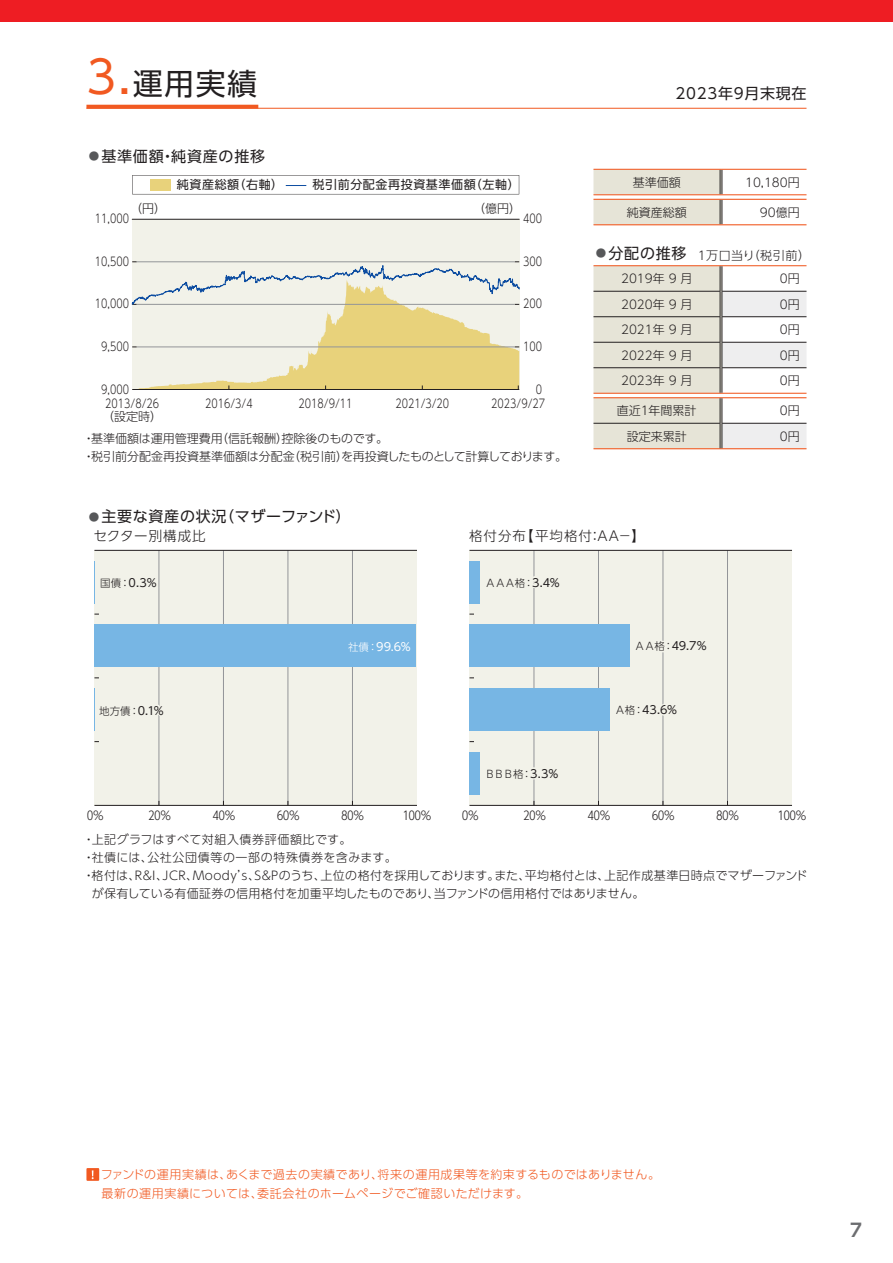
<style>
.page{position:relative;width:893px;height:1263px;background:#fff}
.page>*{position:absolute;margin:0;border:0;box-sizing:border-box;transform-origin:0 0}
.t1{font:30px "UD Shin Go Pro";color:#231f20}
.t2{font:700 18px "UD Shin Go Pro De";color:#6c6d70}
.t3{font:15px "UD Shin Go Pro";letter-spacing:.05em;color:#231f20}
.t4{font:300 13.5px "UD Shin Go Pro";letter-spacing:.075em;color:#231f20}
.t5{font:300 12px/22px "UD Shin Go Pro";color:#231f20}
.t6{font:300 12px "UD Shin Go Pro";color:#231f20;scale:.8 1}
.t7{font:300 12px/18.8px "UD Shin Go Pro";letter-spacing:.03em;color:#f15921}
.t8{font:300 12px "UD Shin Go Pro";letter-spacing:.03em;color:#231f20}
.t9{font:12px "UD Shin Go Pro";letter-spacing:.05em;color:#231f20}
.t10{font:300 12px "UD Shin Go Pro";letter-spacing:.05em;color:#231f20}
.t11{font:300 12px "UD Shin Go Pro";letter-spacing:.035em;color:#231f20}
.t12{font:11.25px "UD Shin Go Pro";color:#231f20}
.t13{font:11.25px "UD Shin Go Pro";color:#fff}
.t14{font:300 10.5px "UD Shin Go Pro";letter-spacing:-.06em;color:#231f20}
.s1{font-size:45px;color:#f15921}
.s2{font-size:10.5px;color:#57585a}
.s3{font-weight:400;font-size:15px}
.s4{font-weight:300;font-size:10.5px}
.s5{font-weight:400;font-size:11.25px}
</style>
<div class="page">
<div style="left:0;top:0;width:893px;height:21px;background:#ee1d23"></div>
<div style="left:132px;top:219px;width:387px;height:170px;background:#f2f2e9"></div>
<hr style="left:132px;top:219px;width:387px;height:1px;background:#231f20">
<hr style="left:132px;top:389px;width:387px;height:1px;background:#231f20">
<svg style="left:131px;top:257px;width:389px;height:132px"></svg>
<svg style="left:132px;top:175px;width:387px;height:19px"></svg>
<svg style="left:593px;top:170px;width:130px;height:54px;background:#e5e1d5"></svg>
<hr style="left:593px;top:169px;width:128px;height:1px;background:#f15921">
<hr style="left:721px;top:169px;width:85px;height:1px;background:#f15921">
<hr style="left:593px;top:194px;width:128px;height:1px;background:#f15921">
<hr style="left:721px;top:194px;width:85px;height:1px;background:#f15921">
<hr style="left:593px;top:199px;width:128px;height:1px;background:#f15921">
<hr style="left:721px;top:199px;width:85px;height:1px;background:#f15921">
<hr style="left:593px;top:224px;width:128px;height:1px;background:#f15921">
<hr style="left:721px;top:224px;width:85px;height:1px;background:#f15921">
<hr style="left:593px;top:265px;width:128px;height:1px;background:#f15921">
<hr style="left:721px;top:265px;width:85px;height:1px;background:#f15921">
<svg style="left:593px;top:266px;width:213px;height:183px"></svg>
<div style="left:86px;top:1168px;width:13px;height:13px;background:#f15921"></div>
<svg style="left:92px;top:1170px;width:2px;height:9px"></svg>
<div style="left:94px;top:550px;width:323px;height:255px;background:#f2f2e9"></div>
<hr style="left:159px;top:550px;width:1px;height:255px;background:#939598">
<hr style="left:223px;top:550px;width:1px;height:255px;background:#939598">
<hr style="left:288px;top:550px;width:1px;height:255px;background:#939598">
<hr style="left:352px;top:550px;width:1px;height:255px;background:#939598">
<hr style="left:94px;top:561px;width:1px;height:42px;background:#77b6e4">
<div style="left:94px;top:625px;width:322px;height:42px;background:#77b6e4"></div>
<hr style="left:94px;top:689px;width:1px;height:42px;background:#77b6e4">
<svg style="left:158px;top:570px;width:2px;height:22px"></svg>
<svg style="left:158px;top:697px;width:2px;height:23px"></svg>
<hr style="left:94px;top:805px;width:323px;height:1px;background:#231f20">
<hr style="left:94px;top:550px;width:323px;height:1px;background:#231f20">
<div style="left:469px;top:550px;width:323px;height:255px;background:#f2f2e9"></div>
<hr style="left:534px;top:550px;width:1px;height:255px;background:#939598">
<hr style="left:598px;top:550px;width:1px;height:255px;background:#939598">
<hr style="left:663px;top:550px;width:1px;height:255px;background:#939598">
<hr style="left:727px;top:550px;width:1px;height:255px;background:#939598">
<div style="left:469px;top:561px;width:11px;height:42px;background:#77b6e4"></div>
<div style="left:469px;top:625px;width:161px;height:42px;background:#77b6e4"></div>
<div style="left:469px;top:689px;width:141px;height:42px;background:#77b6e4"></div>
<div style="left:469px;top:752px;width:11px;height:42px;background:#77b6e4"></div>
<svg style="left:533px;top:565px;width:2px;height:26px"></svg>
<svg style="left:662px;top:629px;width:2px;height:25px"></svg>
<svg style="left:662px;top:693px;width:2px;height:26px"></svg>
<svg style="left:533px;top:757px;width:2px;height:25px"></svg>
<hr style="left:469px;top:805px;width:323px;height:1px;background:#231f20">
<hr style="left:469px;top:550px;width:323px;height:1px;background:#231f20">
<hr style="left:86px;top:108px;width:720px;height:1px;background:#f15921">
<svg style="left:86px;top:105px;width:172px;height:4px"></svg>
<h1 class="t1" style="left:86px;top:59px;width:172px"><span class="s1">3.</span>運用実績</h1>
<p class="t3" style="left:89px;top:144px;width:178px"><span class="s2">●</span> 基準価額・純資産の推移</p>
<p class="t6" style="left:95px;top:209px;width:44px">11,000</p>
<p class="t9" style="left:177px;top:175px;width:108px">純資産総額（右軸）</p>
<p class="t9" style="left:313px;top:175px;width:209px">税引前分配金再投資基準価額（左軸）</p>
<p class="t5" style="left:130px;top:197px;width:37px">（円）</p>
<p class="t5" style="left:473px;top:197px;width:49px">（億円）</p>
<p class="t6" style="left:523px;top:209px;width:25px">400</p>
<p class="t6" style="left:95px;top:252px;width:44px">10,500</p>
<p class="t6" style="left:523px;top:252px;width:25px">300</p>
<p class="t6" style="left:95px;top:294px;width:44px">10,000</p>
<p class="t6" style="left:523px;top:294px;width:25px">200</p>
<p class="t6" style="left:101px;top:337px;width:36px">9,500</p>
<p class="t6" style="left:101px;top:379px;width:36px">9,000</p>
<p class="t6" style="left:523px;top:337px;width:25px">100</p>
<p class="t6" style="left:536px;top:379px;width:9px">0</p>
<p class="t6" style="left:105px;top:394px;width:69px">2013/8/26</p>
<p class="t6" style="left:205px;top:394px;width:61px">2016/3/4</p>
<p class="t6" style="left:299px;top:394px;width:69px">2018/9/11</p>
<p class="t6" style="left:395px;top:394px;width:69px">2021/3/20</p>
<p class="t6" style="left:491px;top:394px;width:69px">2023/9/27</p>
<p class="t5" style="left:83px;top:404px;width:307px;text-indent:19px">（設定時）<br>・基準価額は運用管理費用（信託報酬）控除後のものです。</p>
<p class="t5" style="left:83px;top:445px;width:486px">・税引前分配金再投資基準価額は分配金（税引前）を再投資したものとして計算しております。</p>
<p class="t3" style="left:676px;top:81px;width:132px">2023年9月末現在</p>
<p class="t5" style="left:633px;top:171px;width:49px">基準価額</p>
<p class="t5" style="left:745px;top:171px;width:56px">10,180円</p>
<p class="t5" style="left:627px;top:201px;width:61px">純資産総額</p>
<p class="t5" style="left:760px;top:201px;width:41px">90億円</p>
<p class="t5" style="left:621px;top:243px;width:190px;line-height:23.5px;text-indent:-25px"><sup>●</sup> <span class="s3">分配の推移</span> １万口当り（税引前）<br>2019年 9 月</p>
<p class="t5" style="left:780px;top:267px;width:21px">0円</p>
<p class="t5" style="left:621px;top:293px;width:73px">2020年 9 月</p>
<p class="t5" style="left:780px;top:293px;width:21px">0円</p>
<p class="t5" style="left:621px;top:318px;width:73px">2021年 9 月</p>
<p class="t5" style="left:780px;top:318px;width:21px">0円</p>
<p class="t5" style="left:621px;top:344px;width:73px">2022年 9 月</p>
<p class="t5" style="left:780px;top:344px;width:21px">0円</p>
<p class="t5" style="left:621px;top:369px;width:73px">2023年 9 月</p>
<p class="t5" style="left:780px;top:369px;width:21px">0円</p>
<p class="t5" style="left:617px;top:399px;width:81px">直近１年間累計</p>
<p class="t5" style="left:780px;top:399px;width:21px">0円</p>
<p class="t5" style="left:627px;top:425px;width:61px">設定来累計</p>
<p class="t5" style="left:780px;top:425px;width:21px">0円</p>
<p class="t3" style="left:89px;top:504px;width:264px"><span class="s2">●</span> 主要な資産の状況（マザーファンド）</p>
<p class="t4" style="left:94px;top:525px;width:114px">セクター別構成比</p>
<p class="t4" style="left:469px;top:525px;width:177px">格付分布【平均格付：AA－】</p>
<p class="t12" style="left:100px;top:574px;width:58px"><span class="s4">国債：</span>0.3%</p>
<p class="t14" style="left:485px;top:574px;width:76px">ＡＡＡ格：<span class="s5">3.4%</span></p>
<p class="t13" style="left:348px;top:638px;width:64px"><span class="s4">社債：</span>99.6%</p>
<p class="t12" style="left:635px;top:637px;width:74px"><span class="s4">ＡＡ格：</span>49.7%</p>
<p class="t14" style="left:99px;top:702px;width:66px">地方債：<span class="s5">0.1%</span></p>
<p class="t12" style="left:615px;top:701px;width:64px"><span class="s4">Ａ格：</span>43.6%</p>
<p class="t14" style="left:485px;top:765px;width:75px">ＢＢＢ格：<span class="s5">3.3%</span></p>
<p class="t5" style="left:87px;top:804px;width:18px">0%</p>
<p class="t5" style="left:149px;top:804px;width:24px">20%</p>
<p class="t5" style="left:213px;top:804px;width:24px">40%</p>
<p class="t5" style="left:277px;top:804px;width:24px">60%</p>
<p class="t5" style="left:341px;top:804px;width:24px">80%</p>
<p class="t5" style="left:403px;top:804px;width:30px">100%</p>
<p class="t5" style="left:462px;top:804px;width:18px">0%</p>
<p class="t5" style="left:524px;top:804px;width:24px">20%</p>
<p class="t5" style="left:588px;top:804px;width:24px">40%</p>
<p class="t5" style="left:652px;top:804px;width:24px">60%</p>
<p class="t5" style="left:716px;top:804px;width:24px">80%</p>
<p class="t5" style="left:778px;top:804px;width:30px">100%</p>
<p class="t11" style="left:83px;top:830px;width:270px">・上記グラフはすべて対組入債券評価額比です。</p>
<p class="t10" style="left:83px;top:848px;width:315px">・社債には、公社公団債等の一部の特殊債券を含みます。</p>
<p class="t8" style="left:83px;top:866px;width:726px">・格付は、R&amp;I、JCR、Moody’s、S&amp;Pのうち、上位の格付を採用しております。また、平均格付とは、上記作成基準日時点でマザーファンド</p>
<p class="t5" style="left:92px;top:882px;width:554px">が保有している有価証券の信用格付を加重平均したものであり、当ファンドの信用格付ではありません。</p>
<p class="t7" style="left:101px;top:1165px;width:561px">ファンドの運用実績は、あくまで過去の実績であり、将来の運用成果等を約束するものではありません。最新の運用実績については、委託会社のホームページでご確認いただけます。</p>
<h2 class="t2" style="left:850px;top:1215px;width:13px">7</h2>
</div>
